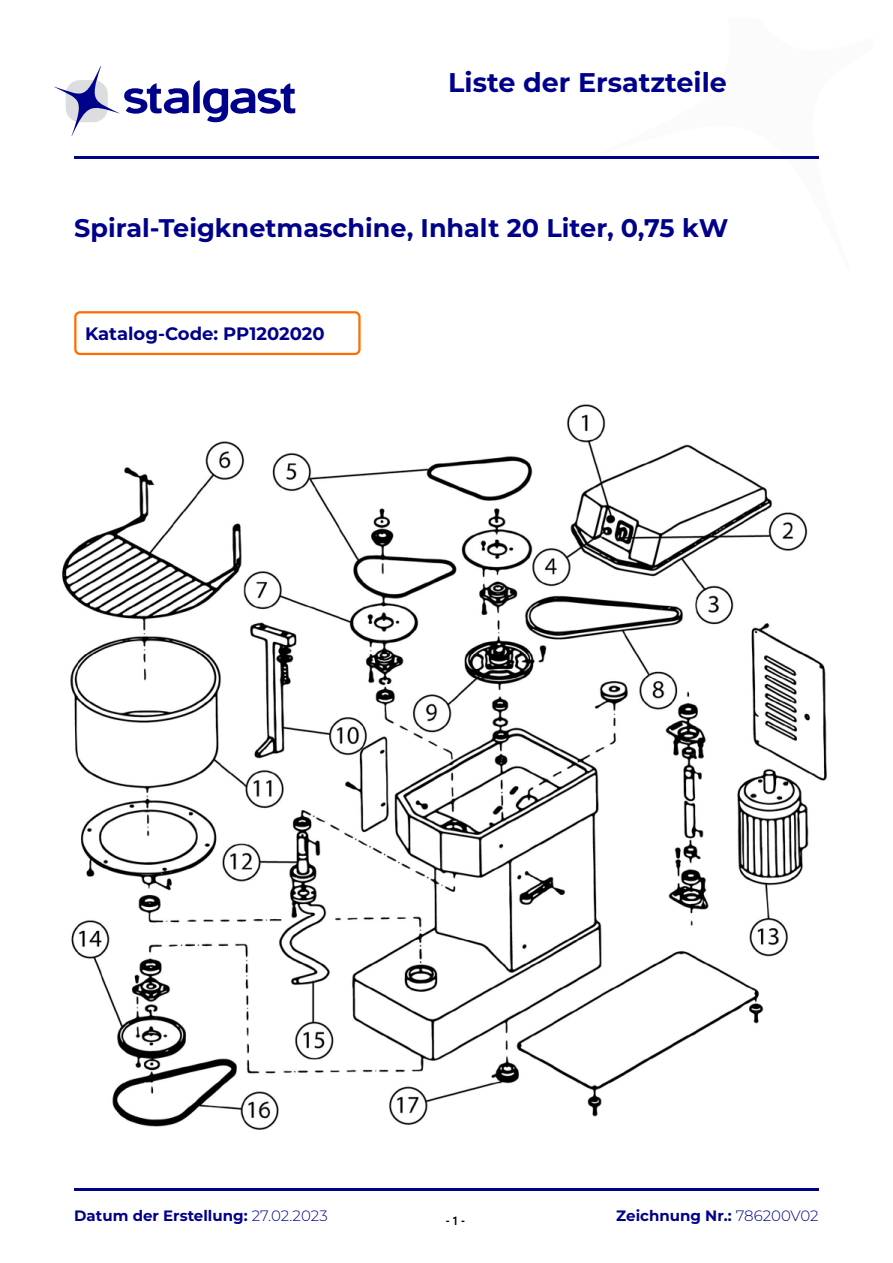
<style>
.page{position:relative;width:893px;height:1263px;background:#fff}
.page>*{position:absolute;margin:0;border:0;box-sizing:border-box;transform-origin:0 0}
.t1{font:700 27px "Montserrat";color:#00018a}
.t2{font:700 25.5px "Montserrat";color:#00018a}
.t3{font:700 18px "Montserrat";color:#00018a}
.t4{font:700 15px "Montserrat";color:#00018a}
.t5{font:700 12px "Roboto";color:#000;scale:.86 1}
.s1{font-weight:300}
</style>
<div class="page">
<svg style="left:54px;top:66px;width:241px;height:70px"></svg>
<hr style="left:74px;top:156px;width:745px;height:2px;background:#00018a">
<hr style="left:74px;top:1188px;width:745px;height:3px;background:#00018a">
<div style="left:74px;top:311px;width:287px;height:44px;border:2px solid #ff6d00;border-radius:5px"></div>
<img style="left:62px;top:404px;width:765px;height:726px">
<h1 class="t1" style="left:448px;top:63px;width:280px">Liste der Ersatzteile</h1>
<h2 class="t2" style="left:74px;top:210px;width:656px">Spiral-Teigknetmaschine, Inhalt 20 Liter, 0,75 kW</h2>
<p class="t3" style="left:85px;top:320px;width:241px">Katalog-Code: PP1202020</p>
<p class="t4" style="left:74px;top:1205px;width:255px">Datum der Erstellung: <span class="s1">27.02.2023</span></p>
<p class="t5" style="left:446px;top:1212px;width:24px">- 1 -</p>
<p class="t4" style="left:616px;top:1205px;width:204px">Zeichnung Nr.: <span class="s1">786200V02</span></p>
</div>
